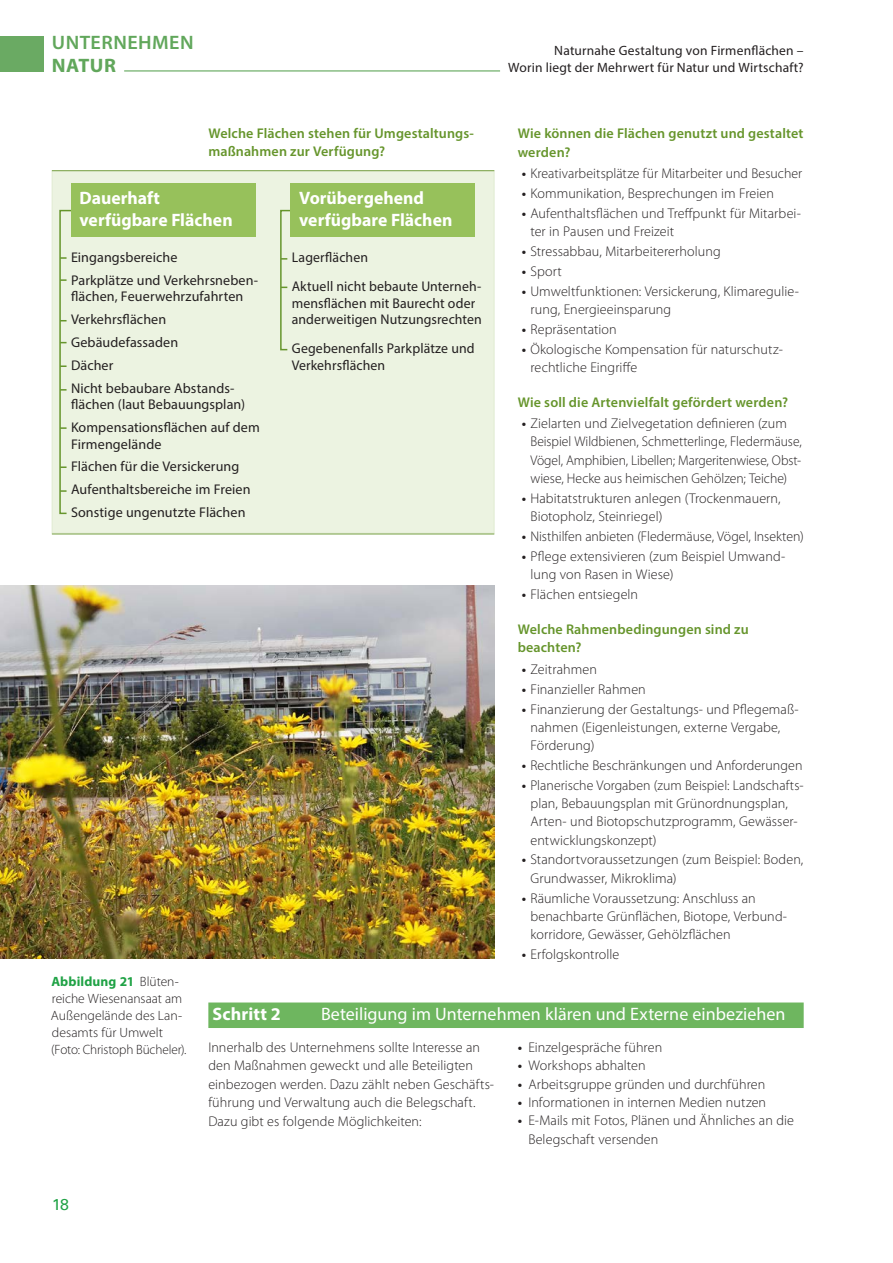
<style>
.page{position:relative;width:893px;height:1263px;background:#fff}
.page>*{position:absolute;margin:0;border:0;box-sizing:border-box;transform-origin:0 0}
.t1{font:600 19.5px "Myriad Pro";letter-spacing:.025em;color:#61a75b}
.t2{font:700 19.5px "Myriad Pro";letter-spacing:.02em;color:#61a75b}
.H3__Zusammenfassung{font:700 18px/22.5px "Myriad Pro";color:#fff}
.H3__Zusammenfassung-2{font:18px "Myriad Pro";letter-spacing:.005em;color:#fff}
.t3{font:15.75px "Univers";color:#1fa245}
.P1__Fließtext_2Sp{font:300 14.1px/18.1px "Myriad Pro";letter-spacing:.005em;color:#231f20}
.P1__Fließtext_2Sp-2{font:14.1px/16.5px "Myriad Pro";letter-spacing:.01em;color:#231f20}
.P1__Fließtext_2Sp-3{font:600 14.1px/18.6px "Myriad Pro";letter-spacing:.01em;color:#66952c}
.P5__Bildlegende{font:300 13.5px/16.8px "Myriad Pro";color:#231f20}
.t4{font:13.5px/16.8px "Myriad Pro";letter-spacing:.015em;color:#231f20;text-align:right}
.s1{font-weight:600}
.s2{font-weight:700;color:#1fa245}
</style>
<div class="page">
<div style="left:52px;top:171px;width:442px;height:362px;background:#ecf3e1;border:1px solid #e0ecd1"></div>
<svg style="left:59px;top:209px;width:14px;height:306px"></svg>
<svg style="left:280px;top:209px;width:12px;height:142px"></svg>
<div style="left:71px;top:183px;width:184px;height:53px;background:#97c15b"></div>
<div style="left:291px;top:183px;width:184px;height:53px;background:#97c15b"></div>
<hr style="left:52px;top:170px;width:442px;height:1px;background:#86aa58">
<hr style="left:52px;top:533px;width:442px;height:1px;background:#86aa58">
<img style="left:0;top:585px;width:494px;height:374px">
<hr style="left:124px;top:70px;width:376px;height:1px;background:#61a75b">
<div style="left:0;top:36px;width:43px;height:35px;background:#6aaa63"></div>
<div style="left:208px;top:1002px;width:596px;height:26px;background:#6eb65f"></div>
<h1 class="t1" style="left:52px;top:30px;width:143px">UNTERNEHMEN</h1>
<h1 class="t2" style="left:52px;top:52px;width:66px">NATUR</h1>
<p class="P1__Fließtext_2Sp-3" style="left:208px;top:124px;width:267px;line-height:18px">Welche Flächen stehen für Umgestaltungs&shy;maßnahmen zur Verfügung?</p>
<h3 class="H3__Zusammenfassung" style="left:80px;top:186px;width:155px">Dauerhaft verfügbare Flächen</h3>
<p class="P1__Fließtext_2Sp-2" style="left:71px;top:249px;width:108px">Eingangsbereiche</p>
<p class="P1__Fließtext_2Sp-2" style="left:71px;top:271px;width:189px">Parkplätze und Verkehrsneben&shy;flächen, Feuerwehrzufahrten</p>
<p class="P1__Fließtext_2Sp-2" style="left:71px;top:311px;width:97px">Verkehrsflächen</p>
<p class="P1__Fließtext_2Sp-2" style="left:71px;top:334px;width:109px">Gebäudefassaden</p>
<p class="P1__Fließtext_2Sp-2" style="left:71px;top:357px;width:44px">Dächer</p>
<p class="P1__Fließtext_2Sp-2" style="left:71px;top:379px;width:176px">Nicht bebaubare Abstands&shy;flächen (laut Bebauungsplan)</p>
<p class="P1__Fließtext_2Sp-2" style="left:71px;top:419px;width:190px">Kompensationsflächen auf dem<br>Firmengelände</p>
<p class="P1__Fließtext_2Sp-2" style="left:71px;top:458px;width:170px">Flächen für die Versickerung</p>
<p class="P1__Fließtext_2Sp-2" style="left:71px;top:481px;width:181px">Aufenthaltsbereiche im Freien</p>
<p class="P1__Fließtext_2Sp-2" style="left:71px;top:504px;width:176px">Sonstige ungenutzte Flächen</p>
<h3 class="H3__Zusammenfassung" style="left:299px;top:186px;width:155px">Vorübergehend verfügbare Flächen</h3>
<p class="P1__Fließtext_2Sp-2" style="left:292px;top:249px;width:78px">Lagerflächen</p>
<p class="P1__Fließtext_2Sp-2" style="left:292px;top:278px;width:192px">Aktuell nicht bebaute Unterneh&shy;mensflächen mit Baurecht oder anderweitigen Nutzungsrechten</p>
<p class="P1__Fließtext_2Sp-2" style="left:292px;top:340px;width:184px">Gegebenenfalls Parkplätze und<br>Verkehrsflächen</p>
<p class="t4" style="left:508px;top:41px;width:297px">Naturnahe Gestaltung von Firmenflächen –<br>Worin liegt der Mehrwert für Natur und Wirtschaft?</p>
<p class="P1__Fließtext_2Sp-3" style="left:518px;top:124px;width:287px">Wie können die Flächen genutzt und gestaltet werden?</p>
<p class="P1__Fließtext_2Sp" style="left:522px;top:164px;width:282px"><span class="s1">•</span> Kreativarbeitsplätze für Mitarbeiter und Besucher</p>
<p class="P1__Fließtext_2Sp" style="left:522px;top:184px;width:254px"><span class="s1">•</span> Kommunikation, Besprechungen im Freien</p>
<p class="P1__Fließtext_2Sp" style="left:530px;top:204px;width:272px;text-indent:-8px"><span class="s1">•</span> Aufenthaltsflächen und Treffpunkt für Mitarbei&shy;ter in Pausen und Freizeit</p>
<p class="P1__Fließtext_2Sp" style="left:522px;top:242px;width:200px"><span class="s1">•</span> Stressabbau, Mitarbeitererholung</p>
<p class="P1__Fließtext_2Sp" style="left:522px;top:262px;width:41px"><span class="s1">•</span> Sport</p>
<p class="P1__Fließtext_2Sp" style="left:530px;top:282px;width:270px;text-indent:-8px"><span class="s1">•</span> Umweltfunktionen: Versickerung, Klimaregulie&shy;rung, Energieeinsparung</p>
<p class="P1__Fließtext_2Sp" style="left:522px;top:320px;width:96px"><span class="s1">•</span> Repräsentation</p>
<p class="P1__Fließtext_2Sp" style="left:530px;top:340px;width:254px;text-indent:-8px"><span class="s1">•</span> Ökologische Kompensation für naturschutz&shy;rechtliche Eingriffe</p>
<p class="P1__Fließtext_2Sp-3" style="left:518px;top:393px;width:272px">Wie soll die Artenvielfalt gefördert werden?</p>
<p class="P1__Fließtext_2Sp" style="left:530px;top:414px;width:273px;text-indent:-9px"><span class="s1">•</span> Zielarten und Zielvegetation definieren (zum Beispiel Wildbienen, Schmetterlinge, Fledermäuse, Vögel, Amphibien, Libellen; Margeritenwiese, Obst&shy;wiese, Hecke aus heimischen Gehölzen; Teiche)</p>
<p class="P1__Fließtext_2Sp" style="left:530px;top:489px;width:252px;text-indent:-8px"><span class="s1">•</span> Habitatstrukturen anlegen (Trockenmauern,<br>Biotopholz, Steinriegel)</p>
<p class="P1__Fließtext_2Sp" style="left:522px;top:527px;width:283px"><span class="s1">•</span> Nisthilfen anbieten (Fledermäuse, Vögel, Insekten)</p>
<p class="P1__Fließtext_2Sp" style="left:530px;top:547px;width:256px;text-indent:-8px"><span class="s1">•</span> Pflege extensivieren (zum Beispiel Umwand&shy;lung von Rasen in Wiese)</p>
<p class="P1__Fließtext_2Sp" style="left:522px;top:585px;width:118px"><span class="s1">•</span> Flächen entsiegeln</p>
<p class="P1__Fließtext_2Sp-3" style="left:518px;top:619px;width:232px">Welche Rahmenbedingungen sind zu beachten?</p>
<p class="P1__Fließtext_2Sp" style="left:522px;top:660px;width:77px"><span class="s1">•</span> Zeitrahmen</p>
<p class="P1__Fließtext_2Sp" style="left:522px;top:680px;width:125px"><span class="s1">•</span> Finanzieller Rahmen</p>
<p class="P1__Fließtext_2Sp" style="left:530px;top:700px;width:270px;text-indent:-9px"><span class="s1">•</span> Finanzierung der Gestaltungs- und Pflegemaß&shy;nahmen (Eigenleistungen, externe Vergabe,<br>Förderung)</p>
<p class="P1__Fließtext_2Sp" style="left:522px;top:756px;width:282px"><span class="s1">•</span> Rechtliche Beschränkungen und Anforderungen</p>
<p class="P1__Fließtext_2Sp" style="left:530px;top:776px;width:274px;text-indent:-8px"><span class="s1">•</span> Planerische Vorgaben (zum Beispiel: Landschafts&shy;plan, Bebauungsplan mit Grünordnungsplan, Arten- und Biotopschutzprogramm, Gewässer&shy;entwicklungskonzept)</p>
<p class="P1__Fließtext_2Sp" style="left:530px;top:850px;width:274px;text-indent:-9px"><span class="s1">•</span> Standortvoraussetzungen (zum Beispiel: Boden,<br>Grundwasser, Mikroklima)</p>
<p class="P1__Fließtext_2Sp" style="left:530px;top:889px;width:258px;text-indent:-8px"><span class="s1">•</span> Räumliche Voraussetzung: Anschluss an benachbarte Grünflächen, Biotope, Verbund&shy;korridore, Gewässer, Gehölzflächen</p>
<p class="P1__Fließtext_2Sp" style="left:522px;top:945px;width:99px"><span class="s1">•</span> Erfolgskontrolle</p>
<p class="P5__Bildlegende" style="left:51px;top:973px;width:137px"><span class="s2">Abbildung 21</span> Blüten&shy;reiche Wiesenansaat am<br>Außengelände des Lan&shy;desamts für Umwelt (Foto: Christoph Bücheler).</p>
<p class="t3" style="left:52px;top:1195px;width:19px">18</p>
<h3 class="H3__Zusammenfassung" style="left:213px;top:1002px;width:70px">Schritt 2</h3>
<h3 class="H3__Zusammenfassung-2" style="left:321px;top:1003px;width:466px">Beteiligung im Unternehmen klären und Externe einbeziehen</h3>
<p class="P1__Fließtext_2Sp" style="left:208px;top:1037px;width:287px">Innerhalb des Unternehmens sollte Interesse an den Maßnahmen geweckt und alle Beteiligten einbezogen werden. Dazu zählt neben Geschäfts&shy;führung und Verwaltung auch die Belegschaft.<br>Dazu gibt es folgende Möglichkeiten:</p>
<p class="P1__Fließtext_2Sp" style="left:518px;top:1038px;width:146px"><span class="s1">•</span> Einzelgespräche führen</p>
<p class="P1__Fließtext_2Sp" style="left:518px;top:1056px;width:129px"><span class="s1">•</span> Workshops abhalten</p>
<p class="P1__Fließtext_2Sp" style="left:518px;top:1075px;width:249px"><span class="s1">•</span> Arbeitsgruppe gründen und durchführen</p>
<p class="P1__Fließtext_2Sp" style="left:518px;top:1093px;width:250px"><span class="s1">•</span> Informationen in internen Medien nutzen</p>
<p class="P1__Fließtext_2Sp" style="left:528px;top:1111px;width:267px;text-indent:-11px"><span class="s1">•</span> E-Mails mit Fotos, Plänen und Ähnliches an die<br>Belegschaft versenden</p>
</div>
